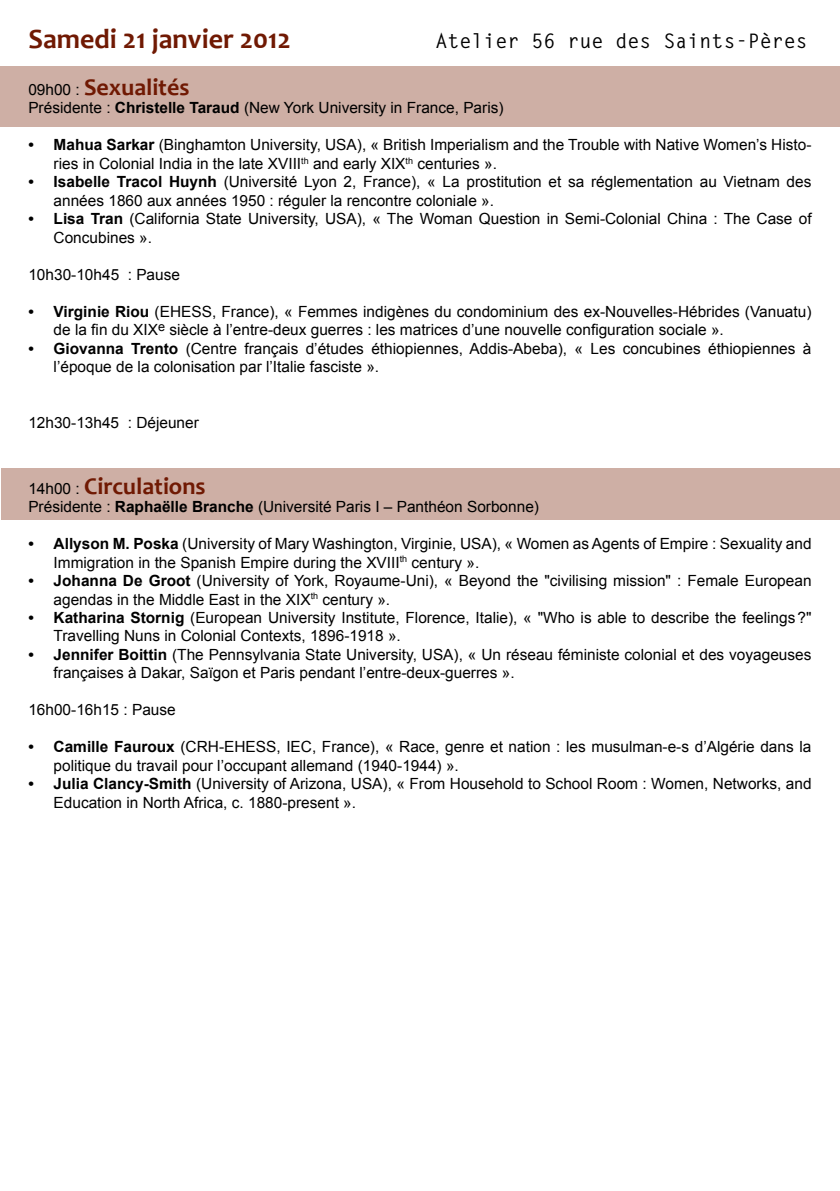
<style>
.page{position:relative;width:840px;height:1191px;background:#fff}
.page>*{position:absolute;margin:0;border:0;box-sizing:border-box;transform-origin:0 0}
.t1{font:700 28px "Candara";color:#701903}
.t2{font:700 24px "Candara";color:#701903}
.t3{font:700 20px "Letter Gothic Std";color:#000}
.t4{font:15.4px/18.4px "Arial";color:#000}
.s1{font-family:"Arial";font-weight:400;font-size:15.4px;color:#000}
.s2{font-weight:700}
</style>
<div class="page">
<h1 class="t1" style="left:28px;top:22px;width:264px">Samedi 21 janvier 2012</h1>
<p class="t3" style="left:435px;top:29px;width:374px">Atelier 56 rue des Saints-Pères</p>
<h2 class="t2" style="left:28px;top:72px;width:162px"><span class="s1">09h00 :</span> Sexualités</h2>
<p class="t4" style="left:28px;top:99px;width:476px">Présidente : <span class="s2">Christelle Taraud</span> (New York University in France, Paris)</p>
<p class="t4" style="left:54px;top:136px;width:759px;text-indent:-25px"><span class="s2">• Mahua Sarkar</span> (Binghamton University, USA), « British Imperialism and the Trouble with Native Women’s Histo&shy;ries in Colonial India in the late XVIII<sup>th</sup> and early XIX<sup>th</sup> centuries ».</p>
<p class="t4" style="left:54px;top:173px;width:759px;text-indent:-25px"><span class="s2">• Isabelle Tracol Huynh</span> (Université Lyon 2, France), « La prostitution et sa réglementation au Vietnam des années 1860 aux années 1950 : réguler la rencontre coloniale ».</p>
<p class="t4" style="left:54px;top:210px;width:759px;text-indent:-25px"><span class="s2">• Lisa Tran</span> (California State University, USA), « The Woman Question in Semi-Colonial China : The Case of<br>Concubines ».</p>
<p class="t4" style="left:28px;top:265px;width:153px">10h30-10h45 : Pause</p>
<p class="t4" style="left:54px;top:302px;width:759px;text-indent:-25px"><span class="s2">• Virginie Riou</span> (EHESS, France), « Femmes indigènes du condominium des ex-Nouvelles-Hébrides (Vanuatu) de la fin du XIX<sup>e</sup> siècle à l’entre-deux guerres : les matrices d’une nouvelle configuration sociale ».</p>
<p class="t4" style="left:54px;top:339px;width:759px;text-indent:-25px"><span class="s2">• Giovanna Trento</span> (Centre français d’études éthiopiennes, Addis-Abeba), « Les concubines éthiopiennes à l’époque de la colonisation par l’Italie fasciste ».</p>
<p class="t4" style="left:28px;top:413px;width:172px">12h30-13h45 : Déjeuner</p>
<h2 class="t2" style="left:28px;top:471px;width:179px"><span class="s1">14h00 :</span> Circulations</h2>
<p class="t4" style="left:28px;top:497px;width:512px">Présidente : <span class="s2">Raphaëlle Branche</span> (Université Paris I – Panthéon Sorbonne)</p>
<p class="t4" style="left:54px;top:534px;width:759px;text-indent:-25px"><span class="s2">• Allyson M. Poska</span> (University of Mary Washington, Virginie, USA), « Women as Agents of Empire : Sexuality and<br>Immigration in the Spanish Empire during the XVIII<sup>th</sup> century ».</p>
<p class="t4" style="left:54px;top:571px;width:759px;text-indent:-25px"><span class="s2">• Johanna De Groot</span> (University of York, Royaume-Uni), « Beyond the "civilising mission" : Female European agendas in the Middle East in the XIX<sup>th</sup> century ».</p>
<p class="t4" style="left:54px;top:608px;width:759px;text-indent:-25px"><span class="s2">• Katharina Stornig</span> (European University Institute, Florence, Italie), « "Who is able to describe the feelings?"<br>Travelling Nuns in Colonial Contexts, 1896-1918 ».</p>
<p class="t4" style="left:54px;top:645px;width:759px;text-indent:-25px"><span class="s2">• Jennifer Boittin</span> (The Pennsylvania State University, USA), « Un réseau féministe colonial et des voyageuses françaises à Dakar, Saïgon et Paris pendant l’entre-deux-guerres ».</p>
<p class="t4" style="left:28px;top:701px;width:149px">16h00-16h15 : Pause</p>
<p class="t4" style="left:54px;top:738px;width:758px;text-indent:-25px"><span class="s2">• Camille Fauroux</span> (CRH-EHESS, IEC, France), « Race, genre et nation : les musulman-e-s d’Algérie dans la politique du travail pour l’occupant allemand (1940-1944) ».</p>
<p class="t4" style="left:54px;top:775px;width:759px;text-indent:-25px"><span class="s2">• Julia Clancy-Smith</span> (University of Arizona, USA), « From Household to School Room : Women, Networks, and<br>Education in North Africa, c. 1880-present ».</p>
</div>
